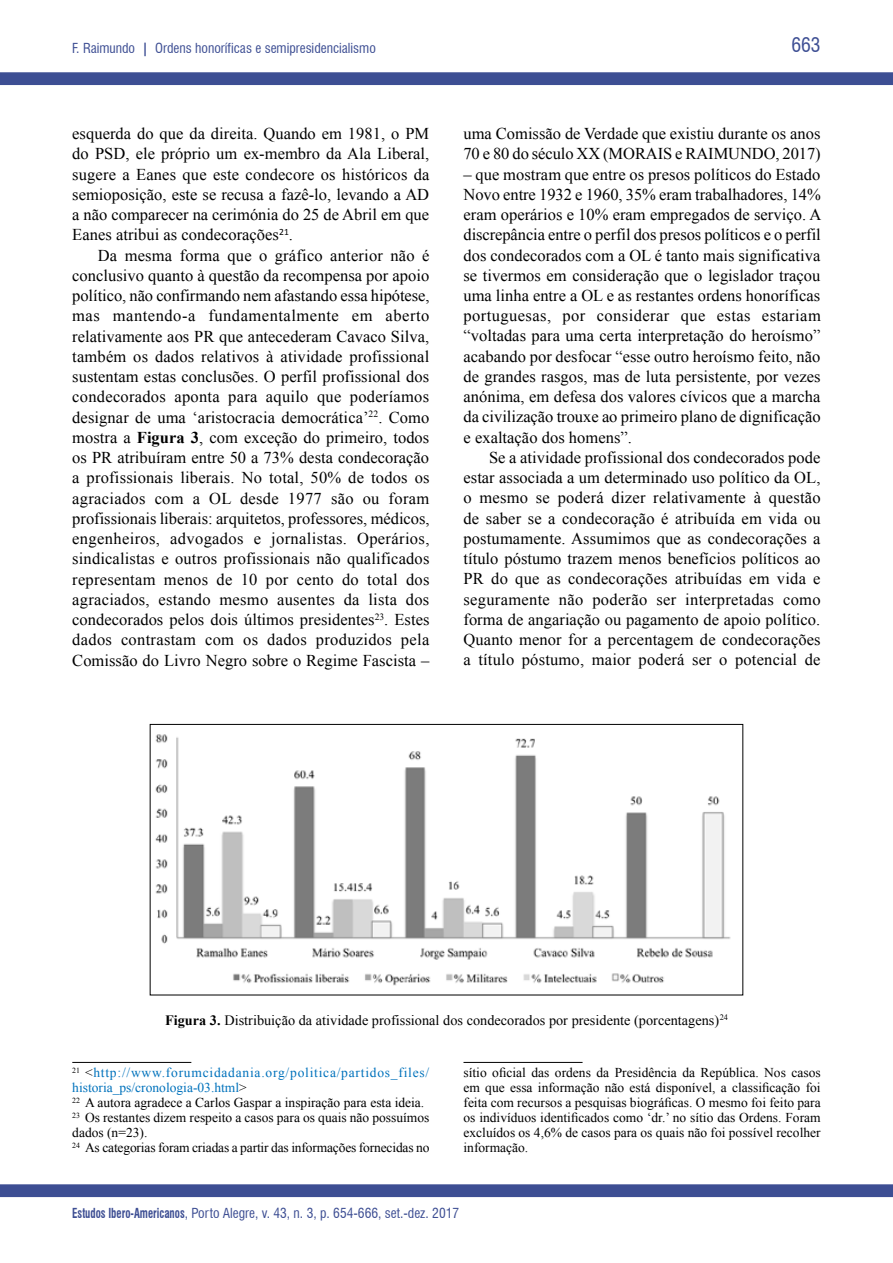
<style>
.page{position:relative;width:893px;height:1263px;background:#fff}
.page>*{position:absolute;margin:0;border:0;box-sizing:border-box;transform-origin:0 0}
.t1{font:condensed 19.5px "Swiss 721 BT";color:#3d4e93}
.t2{font:16.5px/20.2px "Times New Roman";color:#000;text-align:justify}
.t3{font:14.25px "Times New Roman";color:#000}
.t4{font:13.5px/15px "Times New Roman";color:#000}
.t5{font:condensed 13.5px "Swiss 721 BT";color:#3d4e93}
.s1{font-weight:700}
.s2{color:#0072bc}
</style>
<div class="page">
<div style="left:0;top:72px;width:893px;height:13px;background:#3d4e93;border:2px solid #3d4e93"></div>
<div style="left:1px;top:1185px;width:891px;height:11px;background:#3d4e93"></div>
<div style="left:0;top:1184px;width:893px;height:13px;border:2px solid #3d4e93"></div>
<hr style="left:72px;top:1062px;width:119px;height:1px;background:#000">
<hr style="left:463px;top:1062px;width:120px;height:1px;background:#000">
<img style="left:155px;top:734px;width:576px;height:252px">
<div style="left:150px;top:724px;width:593px;height:271px;border:1px solid #000"></div>
<p class="t5" style="left:72px;top:40px;width:305px">F. Raimundo <span class="s1">|</span> Ordens honoríficas e semipresidencialismo</p>
<p class="t2" style="left:72px;top:123px;width:359px">esquerda do que da direita. Quando em 1981, o PM do PSD, ele próprio um ex-membro da Ala Liberal, sugere a Eanes que este condecore os históricos da semioposição, este se recusa a fazê-lo, levando a AD a não comparecer na cerimónia do 25 de Abril em que Eanes atribui as condecorações<sup>21</sup>.</p>
<p class="t2" style="left:72px;top:245px;width:359px;text-indent:26px">Da mesma forma que o gráfico anterior não é conclusivo quanto à questão da recompensa por apoio político, não confirmando nem afastando essa hipótese, mas mantendo-a fundamentalmente em aberto relativamente aos PR que antecederam Cavaco Silva, também os dados relativos à atividade profissional sustentam estas conclusões. O perfil profissional dos condecorados aponta para aquilo que poderíamos designar de uma ‘aristocracia democrática’<sup>22</sup>. Como mostra a <span class="s1">Figura 3</span>, com exceção do primeiro, todos os PR atribuíram entre 50 a 73% desta condecoração a profissionais liberais. No total, 50% de todos os agraciados com a OL desde 1977 são ou foram profissionais liberais: arquitetos, professores, médicos, engenheiros, advogados e jornalistas. Operários, sindicalistas e outros profissionais não qualificados representam menos de 10 por cento do total dos agraciados, estando mesmo ausentes da lista dos condecorados pelos dois últimos presidentes<sup>23</sup>. Estes dados contrastam com os dados produzidos pela Comissão do Livro Negro sobre o Regime Fascista –</p>
<p class="t1" style="left:791px;top:33px;width:31px">663</p>
<p class="t2" style="left:463px;top:123px;width:359px">uma Comissão de Verdade que existiu durante os anos<br>70 e 80 do século XX (MORAIS e RAIMUNDO, 2017)</p>
<p class="t2" style="left:463px;top:164px;width:359px">– que mostram que entre os presos políticos do Estado Novo entre 1932 e 1960, 35% eram trabalhadores, 14% eram operários e 10% eram empregados de serviço. A discrepância entre o perfil dos presos políticos e o perfil dos condecorados com a OL é tanto mais significativa se tivermos em consideração que o legislador traçou uma linha entre a OL e as restantes ordens honoríficas portuguesas, por considerar que estas estariam “voltadas para uma certa interpretação do heroísmo” acabando por desfocar “esse outro heroísmo feito, não de grandes rasgos, mas de luta persistente, por vezes anónima, em defesa dos valores cívicos que a marcha da civilização trouxe ao primeiro plano de dignificação e exaltação dos homens”.</p>
<p class="t2" style="left:463px;top:447px;width:359px;text-indent:26px">Se a atividade profissional dos condecorados pode estar associada a um determinado uso político da OL, o mesmo se poderá dizer relativamente à questão de saber se a condecoração é atribuída em vida ou postumamente. Assumimos que as condecorações a título póstumo trazem menos benefícios políticos ao PR do que as condecorações atribuídas em vida e seguramente não poderão ser interpretadas como forma de angariação ou pagamento de apoio político.<br>Quanto menor for a percentagem de condecorações a título póstumo, maior poderá ser o potencial de</p>
<p class="t3" style="left:165px;top:1010px;width:564px"><span class="s1">Figura 3.</span> Distribuição da atividade profissional dos condecorados por presidente (porcentagens)<sup>24</sup></p>
<p class="t4" style="left:72px;top:1065px;width:359px"><sup>21</sup> &lt;<span class="s2">http://www.forumcidadania.org/politica/partidos_files/ historia_ps/cronologia-03.html</span>&gt;<br><sup>22</sup> A autora agradece a Carlos Gaspar a inspiração para esta ideia.<br><sup>23</sup> Os restantes dizem respeito a casos para os quais não possuímos dados (n=23).<br><sup>24</sup> As categorias foram criadas a partir das informações fornecidas no</p>
<p class="t4" style="left:463px;top:1065px;width:359px;text-align:justify">sítio oficial das ordens da Presidência da República. Nos casos em que essa informação não está disponível, a classificação foi feita com recursos a pesquisas biográficas. O mesmo foi feito para os indivíduos identificados como ‘dr.’ no sítio das Ordens. Foram excluídos os 4,6% de casos para os quais não foi possível recolher informação.</p>
<p class="t5" style="left:72px;top:1205px;width:388px"><span class="s1">Estudos Ibero-Americanos</span>, Porto Alegre, v. 43, n. 3, p. 654-666, set.-dez. 2017</p>
</div>
